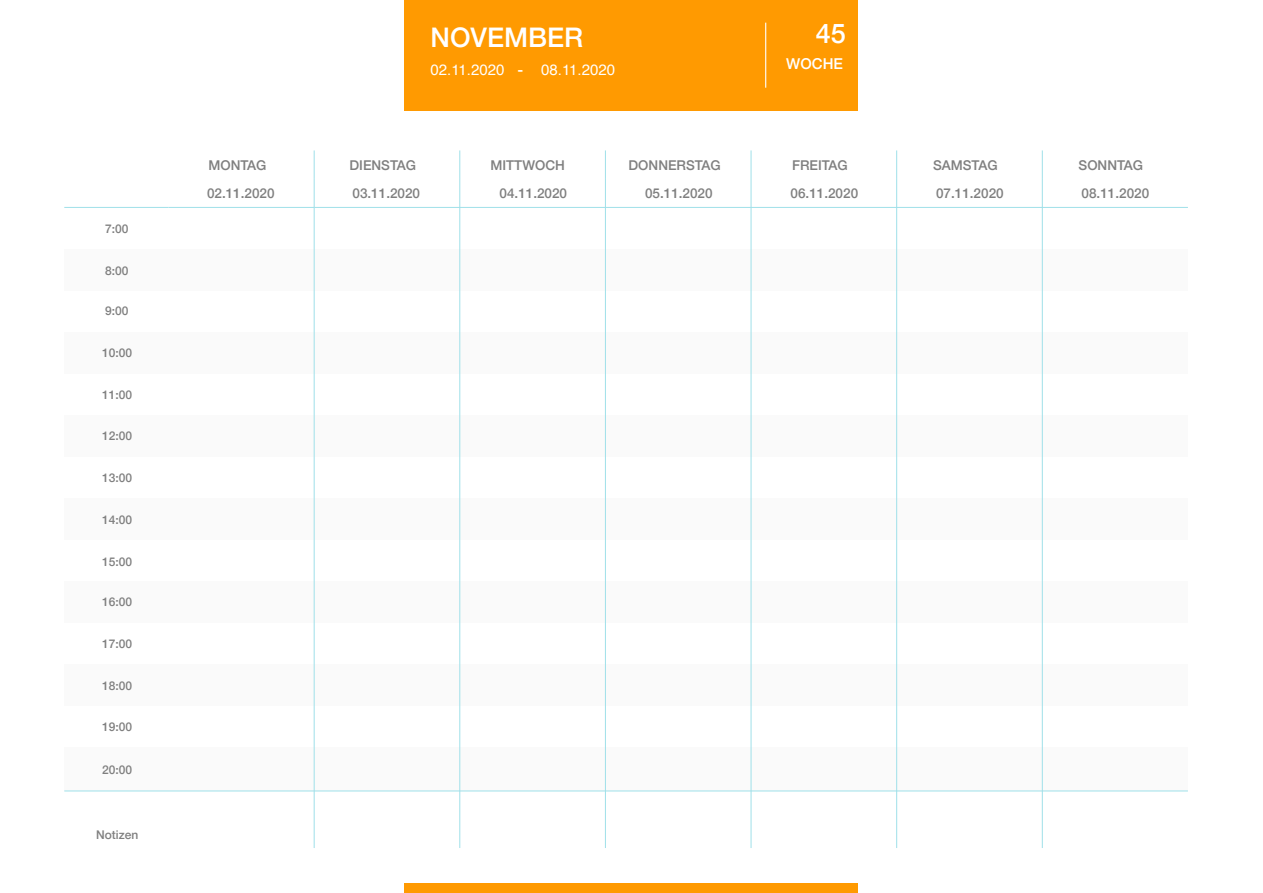
<style>
.page{position:relative;width:1263px;height:893px;background:#fff}
.page>*{position:absolute;margin:0;border:0;box-sizing:border-box;transform-origin:0 0}
.t1{font:500 27px "Helvetica Neue";color:#fff}
.t2{font:15px "Helvetica";color:#fff}
.t3{font:500 15px "Helvetica Neue";color:#fff}
.t4{font:500 13.5px "Helvetica Neue";color:#7f7f7f}
.t5{font:500 12px "Helvetica Neue";color:#7f7f7f}
.s1{font-family:"Helvetica Neue";font-weight:500}
</style>
<div class="page">
<div style="left:405px;top:0;width:453px;height:110px;background:#ff9a01"></div>
<div style="left:64px;top:249px;width:105px;height:41px;background:#fafafa"></div>
<div style="left:169px;top:249px;width:145px;height:41px;background:#fafafa"></div>
<div style="left:314px;top:249px;width:146px;height:41px;background:#fafafa"></div>
<div style="left:460px;top:249px;width:145px;height:41px;background:#fafafa"></div>
<div style="left:605px;top:249px;width:146px;height:41px;background:#fafafa"></div>
<div style="left:751px;top:249px;width:146px;height:41px;background:#fafafa"></div>
<div style="left:897px;top:249px;width:145px;height:41px;background:#fafafa"></div>
<div style="left:1042px;top:249px;width:146px;height:41px;background:#fafafa"></div>
<div style="left:64px;top:332px;width:105px;height:42px;background:#fafafa"></div>
<div style="left:169px;top:332px;width:145px;height:42px;background:#fafafa"></div>
<div style="left:314px;top:332px;width:146px;height:42px;background:#fafafa"></div>
<div style="left:460px;top:332px;width:145px;height:42px;background:#fafafa"></div>
<div style="left:605px;top:332px;width:146px;height:42px;background:#fafafa"></div>
<div style="left:751px;top:332px;width:146px;height:42px;background:#fafafa"></div>
<div style="left:897px;top:332px;width:145px;height:42px;background:#fafafa"></div>
<div style="left:1042px;top:332px;width:146px;height:42px;background:#fafafa"></div>
<div style="left:64px;top:415px;width:105px;height:42px;background:#fafafa"></div>
<div style="left:169px;top:415px;width:145px;height:42px;background:#fafafa"></div>
<div style="left:314px;top:415px;width:146px;height:42px;background:#fafafa"></div>
<div style="left:460px;top:415px;width:145px;height:42px;background:#fafafa"></div>
<div style="left:605px;top:415px;width:146px;height:42px;background:#fafafa"></div>
<div style="left:751px;top:415px;width:146px;height:42px;background:#fafafa"></div>
<div style="left:897px;top:415px;width:145px;height:42px;background:#fafafa"></div>
<div style="left:1042px;top:415px;width:146px;height:42px;background:#fafafa"></div>
<div style="left:64px;top:498px;width:105px;height:42px;background:#fafafa"></div>
<div style="left:169px;top:498px;width:145px;height:42px;background:#fafafa"></div>
<div style="left:314px;top:498px;width:146px;height:42px;background:#fafafa"></div>
<div style="left:460px;top:498px;width:145px;height:42px;background:#fafafa"></div>
<div style="left:605px;top:498px;width:146px;height:42px;background:#fafafa"></div>
<div style="left:751px;top:498px;width:146px;height:42px;background:#fafafa"></div>
<div style="left:897px;top:498px;width:145px;height:42px;background:#fafafa"></div>
<div style="left:1042px;top:498px;width:146px;height:42px;background:#fafafa"></div>
<div style="left:64px;top:581px;width:105px;height:42px;background:#fafafa"></div>
<div style="left:169px;top:581px;width:145px;height:42px;background:#fafafa"></div>
<div style="left:314px;top:581px;width:146px;height:42px;background:#fafafa"></div>
<div style="left:460px;top:581px;width:145px;height:42px;background:#fafafa"></div>
<div style="left:605px;top:581px;width:146px;height:42px;background:#fafafa"></div>
<div style="left:751px;top:581px;width:146px;height:42px;background:#fafafa"></div>
<div style="left:897px;top:581px;width:145px;height:42px;background:#fafafa"></div>
<div style="left:1042px;top:581px;width:146px;height:42px;background:#fafafa"></div>
<div style="left:64px;top:664px;width:105px;height:42px;background:#fafafa"></div>
<div style="left:169px;top:664px;width:145px;height:42px;background:#fafafa"></div>
<div style="left:314px;top:664px;width:146px;height:42px;background:#fafafa"></div>
<div style="left:460px;top:664px;width:145px;height:42px;background:#fafafa"></div>
<div style="left:605px;top:664px;width:146px;height:42px;background:#fafafa"></div>
<div style="left:751px;top:664px;width:146px;height:42px;background:#fafafa"></div>
<div style="left:897px;top:664px;width:145px;height:42px;background:#fafafa"></div>
<div style="left:1042px;top:664px;width:146px;height:42px;background:#fafafa"></div>
<div style="left:64px;top:747px;width:105px;height:44px;background:#fafafa"></div>
<div style="left:169px;top:747px;width:145px;height:44px;background:#fafafa"></div>
<div style="left:314px;top:747px;width:146px;height:44px;background:#fafafa"></div>
<div style="left:460px;top:747px;width:145px;height:44px;background:#fafafa"></div>
<div style="left:605px;top:747px;width:146px;height:44px;background:#fafafa"></div>
<div style="left:751px;top:747px;width:146px;height:44px;background:#fafafa"></div>
<div style="left:897px;top:747px;width:145px;height:44px;background:#fafafa"></div>
<div style="left:1042px;top:747px;width:146px;height:44px;background:#fafafa"></div>
<svg style="left:314px;top:150px;width:1px;height:57px"></svg>
<hr style="left:314px;top:207px;width:1px;height:641px;background:#9fe0e9">
<svg style="left:459px;top:150px;width:1px;height:57px"></svg>
<hr style="left:459px;top:207px;width:1px;height:641px;background:#9fe0e9">
<svg style="left:605px;top:150px;width:1px;height:57px"></svg>
<hr style="left:605px;top:207px;width:1px;height:641px;background:#9fe0e9">
<svg style="left:751px;top:150px;width:1px;height:57px"></svg>
<hr style="left:751px;top:207px;width:1px;height:641px;background:#9fe0e9">
<svg style="left:896px;top:150px;width:1px;height:57px"></svg>
<hr style="left:896px;top:207px;width:1px;height:641px;background:#9fe0e9">
<svg style="left:1042px;top:150px;width:1px;height:57px"></svg>
<hr style="left:1042px;top:207px;width:1px;height:641px;background:#9fe0e9">
<hr style="left:64px;top:791px;width:1124px;height:1px;background:#9fe0e9">
<hr style="left:64px;top:207px;width:105px;height:1px;background:#9fe0e9">
<hr style="left:169px;top:207px;width:145px;height:1px;background:#9fe0e9">
<hr style="left:314px;top:207px;width:874px;height:1px;background:#9fe0e9">
<hr style="left:765px;top:23px;width:1px;height:65px;background:#fff">
<div style="left:405px;top:884px;width:453px;height:9px;background:#ff9a01"></div>
<p class="t5" style="left:105px;top:221px;width:25px">7:00</p>
<p class="t5" style="left:105px;top:263px;width:25px">8:00</p>
<p class="t5" style="left:105px;top:304px;width:25px">9:00</p>
<p class="t5" style="left:102px;top:346px;width:32px">10:00</p>
<p class="t5" style="left:102px;top:388px;width:32px">11:00</p>
<p class="t5" style="left:102px;top:428px;width:32px">12:00</p>
<p class="t5" style="left:102px;top:470px;width:32px">13:00</p>
<p class="t5" style="left:102px;top:512px;width:32px">14:00</p>
<p class="t5" style="left:102px;top:554px;width:32px">15:00</p>
<p class="t5" style="left:102px;top:595px;width:32px">16:00</p>
<p class="t5" style="left:102px;top:637px;width:32px">17:00</p>
<p class="t5" style="left:102px;top:679px;width:32px">18:00</p>
<p class="t5" style="left:102px;top:719px;width:32px">19:00</p>
<p class="t5" style="left:102px;top:763px;width:32px">20:00</p>
<p class="t5" style="left:96px;top:827px;width:44px">Notizen</p>
<h1 class="t1" style="left:430px;top:21px;width:154px">NOVEMBER</h1>
<h1 class="t1" style="left:816px;top:17px;width:32px">45</h1>
<p class="t2" style="left:430px;top:64px;width:186px">02.11.2020 <span class="s1">-</span> 08.11.2020</p>
<p class="t3" style="left:786px;top:55px;width:58px">WOCHE</p>
<p class="t4" style="left:208px;top:157px;width:60px">MONTAG</p>
<p class="t4" style="left:350px;top:157px;width:68px">DIENSTAG</p>
<p class="t4" style="left:490px;top:157px;width:76px">MITTWOCH</p>
<p class="t4" style="left:628px;top:157px;width:94px">DONNERSTAG</p>
<p class="t4" style="left:792px;top:157px;width:57px">FREITAG</p>
<p class="t4" style="left:933px;top:157px;width:66px">SAMSTAG</p>
<p class="t4" style="left:1078px;top:157px;width:66px">SONNTAG</p>
<p class="t4" style="left:207px;top:185px;width:69px">02.11.2020</p>
<p class="t4" style="left:352px;top:185px;width:69px">03.11.2020</p>
<p class="t4" style="left:500px;top:185px;width:69px">04.11.2020</p>
<p class="t4" style="left:645px;top:185px;width:69px">05.11.2020</p>
<p class="t4" style="left:790px;top:185px;width:69px">06.11.2020</p>
<p class="t4" style="left:936px;top:185px;width:69px">07.11.2020</p>
<p class="t4" style="left:1082px;top:185px;width:69px">08.11.2020</p>
</div>
